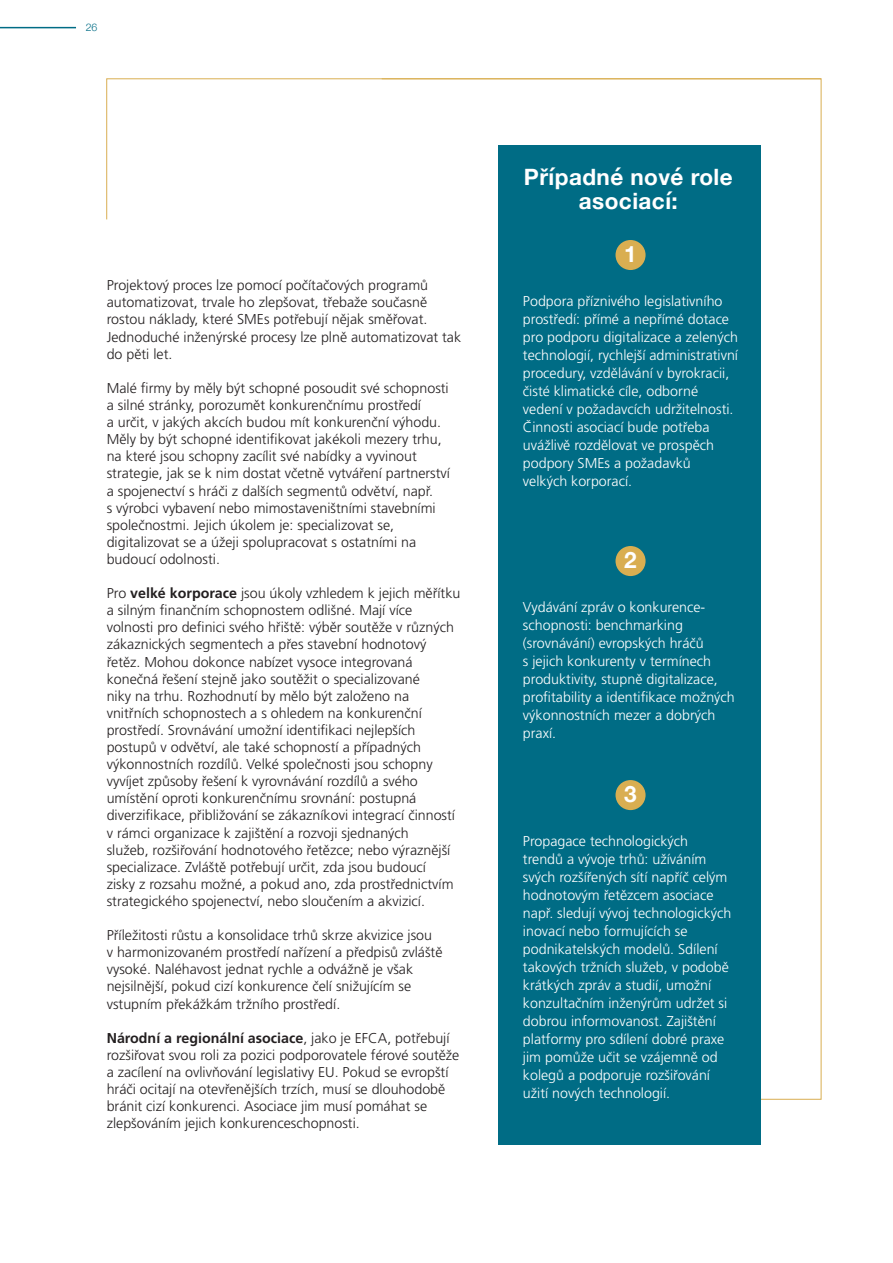
<style>
.page{position:relative;width:893px;height:1263px;background:#fff}
.page>*{position:absolute;margin:0;border:0;box-sizing:border-box;transform-origin:0 0}
.t1{font:700 22.5px/24px "Helvetica Neue";letter-spacing:.02em;color:#fff;text-align:center}
.t2{font:300 14.25px/17.1px "Frutiger CE";color:#231f20}
.t3{font:300 14.25px/18px "Frutiger CE";color:#fff}
.t4{font:300 10.5px "Helvetica Neue";color:#006c85}
.s1{font-weight:700}
</style>
<div class="page">
<hr style="left:0;top:27px;width:76px;height:1px;background:#006c85">
<svg style="left:106px;top:78px;width:275px;height:142px"></svg>
<svg style="left:381px;top:78px;width:441px;height:1022px"></svg>
<div style="left:498px;top:145px;width:262px;height:1000px;background:#006c85"></div>
<div style="left:615px;top:240px;width:31px;height:30px;background:#d9ae51;border-radius:50%"></div>
<div style="left:615px;top:546px;width:31px;height:30px;background:#d9ae51;border-radius:50%"></div>
<div style="left:615px;top:780px;width:31px;height:30px;background:#d9ae51;border-radius:50%"></div>
<p class="t4" style="left:86px;top:21px;width:13px">26</p>
<p class="t2" style="left:107px;top:278px;width:356px">Projektový proces lze pomocí počítačových programů automatizovat, trvale ho zlepšovat, třebaže současně rostou náklady, které SMEs potřebují nějak směřovat.<br>Jednoduché inženýrské procesy lze plně automatizovat tak do pěti let.</p>
<p class="t2" style="left:107px;top:380px;width:345px">Malé firmy by měly být schopné posoudit své schopnosti a silné stránky, porozumět konkurenčnímu prostředí<br>a určit, v jakých akcích budou mít konkurenční výhodu.<br>Měly by být schopné identifikovat jakékoli mezery trhu, na které jsou schopny zacílit své nabídky a vyvinout strategie, jak se k nim dostat včetně vytváření partnerství a spojenectví s hráči z dalších segmentů odvětví, např.<br>s výrobci vybavení nebo mimostaveništními stavebními společnostmi. Jejich úkolem je: specializovat se, digitalizovat se a úžeji spolupracovat s ostatními na budoucí odolnosti.</p>
<p class="t2" style="left:107px;top:585px;width:355px">Pro <span class="s1">velké korporace</span> jsou úkoly vzhledem k jejich měřítku a silným finančním schopnostem odlišné. Mají více volnosti pro definici svého hřiště: výběr soutěže v různých zákaznických segmentech a přes stavební hodnotový řetěz. Mohou dokonce nabízet vysoce integrovaná konečná řešení stejně jako soutěžit o specializované<br>niky na trhu. Rozhodnutí by mělo být založeno na vnitřních schopnostech a s ohledem na konkurenční prostředí. Srovnávání umožní identifikaci nejlepších postupů v odvětví, ale také schopností a případných výkonnostních rozdílů. Velké společnosti jsou schopny vyvíjet způsoby řešení k vyrovnávání rozdílů a svého umístění oproti konkurenčnímu srovnání: postupná diverzifikace, přibližování se zákazníkovi integrací činností v rámci organizace k zajištění a rozvoji sjednaných<br>služeb, rozšiřování hodnotového řetězce; nebo výraznější specializace. Zvláště potřebují určit, zda jsou budoucí<br>zisky z rozsahu možné, a pokud ano, zda prostřednictvím strategického spojenectví, nebo sloučením a akvizicí.</p>
<p class="t2" style="left:107px;top:927px;width:337px">Příležitosti růstu a konsolidace trhů skrze akvizice jsou<br>v harmonizovaném prostředí nařízení a předpisů zvláště vysoké. Naléhavost jednat rychle a odvážně je však nejsilnější, pokud cizí konkurence čelí snižujícím se vstupním překážkám tržního prostředí.</p>
<p class="t2" style="left:107px;top:1030px;width:354px"><span class="s1">Národní a regionální asociace</span>, jako je EFCA, potřebují rozšiřovat svou roli za pozici podporovatele férové soutěže a zacílení na ovlivňování legislativy EU. Pokud se evropští hráči ocitají na otevřenějších trzích, musí se dlouhodobě bránit cizí konkurenci. Asociace jim musí pomáhat se zlepšováním jejich konkurenceschopnosti.</p>
<h1 class="t1" style="left:524px;top:165px;width:210px">Případné nové role asociací:</h1>
<h1 class="t1" style="left:624px;top:242px;width:14px">1</h1>
<p class="t3" style="left:523px;top:293px;width:217px">Podpora příznivého legislativního prostředí: přímé a nepřímé dotace pro podporu digitalizace a zelených technologií, rychlejší administrativní procedury, vzdělávání v byrokracii, čisté klimatické cíle, odborné vedení v požadavcích udržitelnosti.<br>Činnosti asociací bude potřeba uvážlivě rozdělovat ve prospěch podpory SMEs a požadavků velkých korporací.</p>
<h1 class="t1" style="left:624px;top:548px;width:14px">2</h1>
<p class="t3" style="left:523px;top:599px;width:213px">Vydávání zpráv o konkurence&shy;schopnosti: benchmarking (srovnávání) evropských hráčů<br>s jejich konkurenty v termínech produktivity, stupně digitalizace, profitability a identifikace možných výkonnostních mezer a dobrých praxí.</p>
<h1 class="t1" style="left:624px;top:782px;width:14px">3</h1>
<p class="t3" style="left:523px;top:833px;width:210px">Propagace technologických trendů a vývoje trhů: užíváním svých rozšířených sítí napříč celým hodnotovým řetězcem asociace např. sledují vývoj technologických inovací nebo formujících se podnikatelských modelů. Sdílení takových tržních služeb, v podobě krátkých zpráv a studií, umožní konzultačním inženýrům udržet si dobrou informovanost. Zajištění platformy pro sdílení dobré praxe jim pomůže učit se vzájemně od kolegů a podporuje rozšiřování užití nových technologií.</p>
</div>
